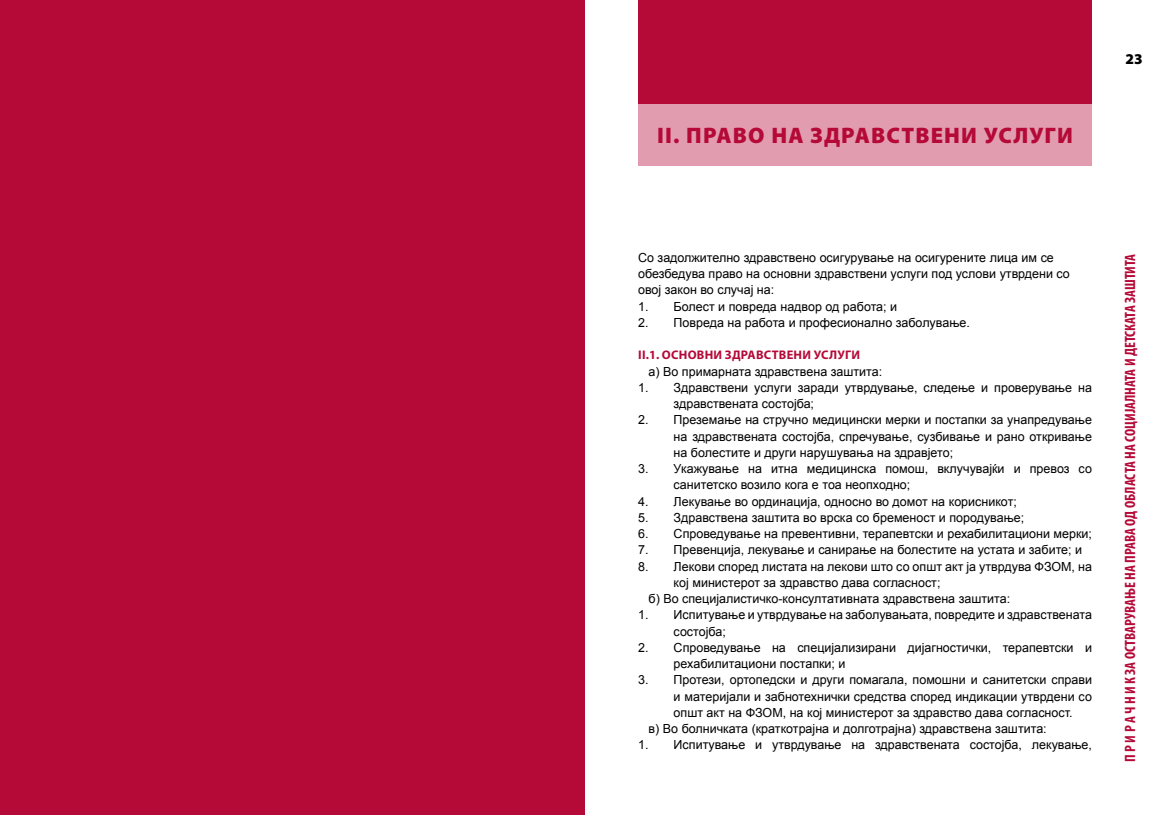
<style>
.page{position:relative;width:1170px;height:815px;background:#fff}
.page>*{position:absolute;margin:0;border:0;box-sizing:border-box;transform-origin:0 0}
.t1{font:900 22.5px "Myriad Pro";letter-spacing:.05em;color:#b50938}
.t2{font:700 condensed 15px "Myriad Pro";color:#b50938}
.t3{font:900 15px "Myriad Pro";color:#000}
.t4{font:12.5px/16.2px "Arial";color:#000}
.t5{font:700 12.5px "Myriad Pro";letter-spacing:.075em;color:#b50938}
</style>
<div class="page">
<div style="left:638px;top:103px;width:453px;height:62px;background:#e19daf"></div>
<div style="left:638px;top:0;width:453px;height:103px;background:#b50938"></div>
<div style="left:0;top:0;width:585px;height:815px;background:#b50938"></div>
<h1 class="t1" style="left:657px;top:120px;width:417px">II. ПРАВО НА ЗДРАВСТВЕНИ УСЛУГИ</h1>
<p class="t3" style="left:1125px;top:49px;width:19px">23</p>
<p class="t4" style="left:638px;top:249px;width:433px">Со задолжително здравствено осигурување на осигурените лица им се обезбедува право на основни здравствени услуги под услови утврдени со овој закон во случај на:</p>
<p class="t4" style="left:638px;top:298px;width:260px">1. Болест и повреда надвор од работа; и</p>
<p class="t4" style="left:638px;top:314px;width:333px">2. Повреда на работа и професионално заболување.</p>
<p class="t5" style="left:638px;top:347px;width:43px">II.1. Основни</p>
<p class="t5" style="left:725px;top:347px;width:63px">здравствени</p>
<p class="t5" style="left:813px;top:347px;width:46px">услуги</p>
<p class="t4" style="left:648px;top:363px;width:235px">а) Во примарната здравствена заштита:</p>
<p class="t4" style="left:673px;top:379px;width:420px;text-indent:-35px">1. Здравствени услуги заради утврдување, следење и проверување на здравствената состојба;</p>
<p class="t4" style="left:673px;top:412px;width:420px;text-align:justify;text-indent:-35px">2. Преземање на стручно медицински мерки и постапки за унапредување на здравствената состојба, спречување, сузбивање и рано откривање на болестите и други нарушувања на здравјето;</p>
<p class="t4" style="left:673px;top:461px;width:420px;text-indent:-35px">3. Укажување на итна медицинска помош, вклучувајќи и превоз со санитетско возило кога е тоа неопходно;</p>
<p class="t4" style="left:638px;top:493px;width:380px">4. Лекување во ординација, односно во домот на корисникот;</p>
<p class="t4" style="left:638px;top:509px;width:387px">5. Здравствена заштита во врска со бременост и породување;</p>
<p class="t4" style="left:638px;top:526px;width:455px">6. Спроведување на превентивни, терапевтски и рехабилитациони мерки;</p>
<p class="t4" style="left:638px;top:542px;width:445px">7. Превенција, лекување и санирање на болестите на устата и забите; и</p>
<p class="t4" style="left:638px;top:558px;width:455px">8. Лекови според листата на лекови што со општ акт ја утврдува ФЗОМ, на</p>
<p class="t4" style="left:673px;top:574px;width:268px">кој министерот за здравство дава согласност;</p>
<p class="t4" style="left:648px;top:591px;width:363px">б) Во специјалистичко-консултативната здравствена заштита:</p>
<p class="t4" style="left:673px;top:607px;width:420px;text-indent:-35px">1. Испитување и утврдување на заболувањата, повредите и здравствената состојба;</p>
<p class="t4" style="left:673px;top:639px;width:420px;text-indent:-35px">2. Спроведување на специјализирани дијагностички, терапевтски и рехабилитациони постапки; и</p>
<p class="t4" style="left:638px;top:672px;width:455px">3. Протези, ортопедски и други помагала, помошни и санитетски справи</p>
<p class="t4" style="left:673px;top:688px;width:420px">и материјали и забнотехнички средства според индикации утврдени со</p>
<p class="t4" style="left:673px;top:704px;width:400px">општ акт на ФЗОМ, на кој министерот за здравство дава согласност.</p>
<p class="t4" style="left:648px;top:721px;width:399px">в) Во болничката (краткотрајна и долготрајна) здравствена заштита:</p>
<p class="t4" style="left:638px;top:737px;width:455px">1. Испитување и утврдување на здравствената состојба, лекување,</p>
<p class="t2" style="left:1120px;top:762px;width:510px;rotate:-90deg">П Р И Р А Ч Н И К ЗА ОСТВАРУВАЊЕ НА ПРАВА ОД ОБЛАСТА НА СОЦИЈАЛНАТА И ДЕТСКАТА ЗАШТИТА</p>
</div>
